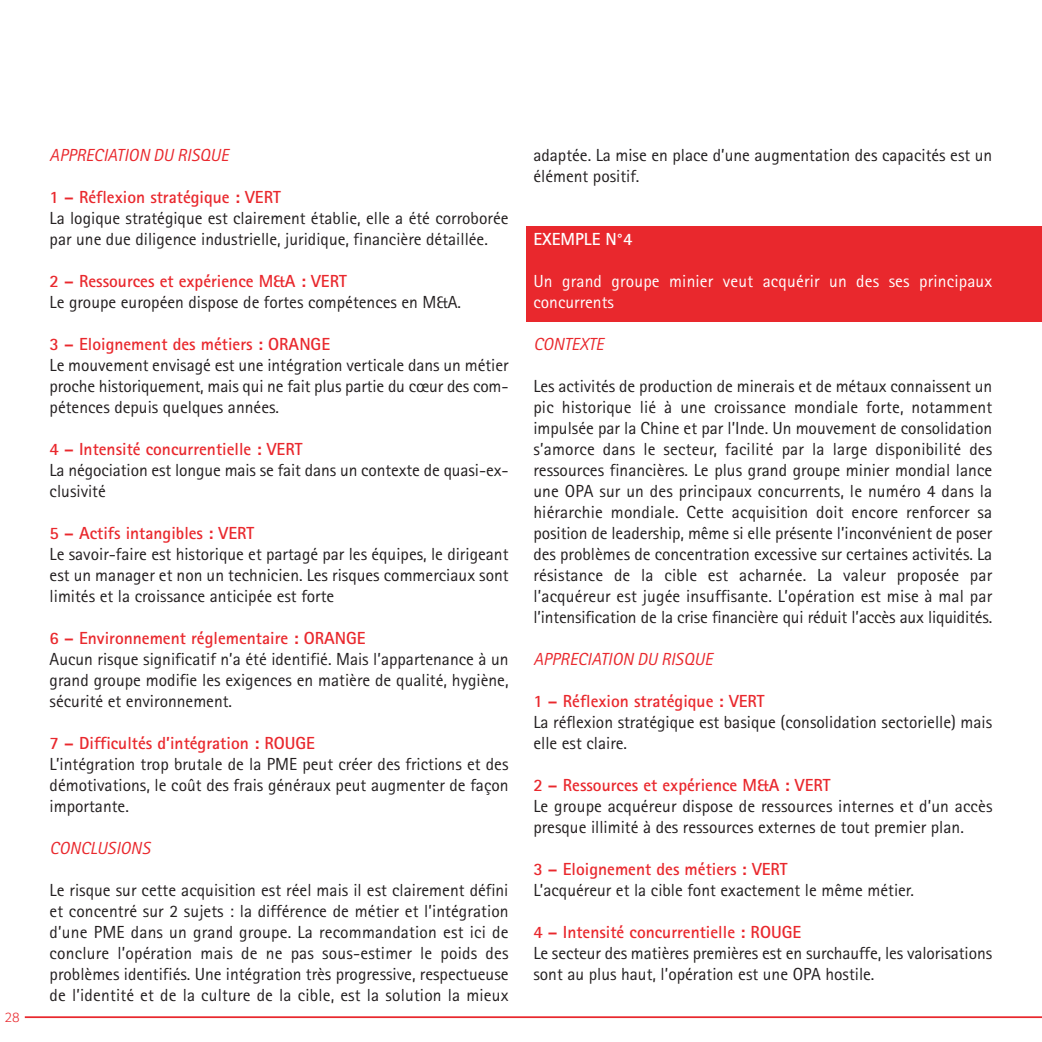
<style>
.page{position:relative;width:1042px;height:1042px;background:#fff}
.page>*{position:absolute;margin:0;border:0;box-sizing:border-box;transform-origin:0 0}
.t1{font:17.5px/21px "Rotis Sans Serif";color:#231f20}
.t2{font:700 17.5px "Rotis Sans Serif";color:#e9282d}
.t3{font:17.5px/21px "Rotis Sans Serif";letter-spacing:.01em;color:#fff}
.t4{font:italic 17.5px "Rotis Sans Serif";color:#e9282d}
.t5{font:700 17.5px "Rotis Sans Serif";color:#fff}
.t6{font:300 14px "Foco";color:#e9282d}
</style>
<div class="page">
<div style="left:526px;top:226px;width:516px;height:96px;background:#e9282d"></div>
<hr style="left:25px;top:1016px;width:1017px;height:2px;background:#e9282d">
<p class="t6" style="left:5px;top:1008px;width:17px">28</p>
<p class="t4" style="left:50px;top:149px;width:181px">APPRECIATION DU RISQUE</p>
<p class="t2" style="left:50px;top:191px;width:233px">1 – Réflexion stratégique : VERT</p>
<p class="t1" style="left:50px;top:209px;width:460px">La logique stratégique est clairement établie, elle a été corroborée par une due diligence industrielle, juridique, financière détaillée.</p>
<p class="t2" style="left:50px;top:275px;width:299px">2 – Ressources et expérience M&amp;A : VERT</p>
<p class="t1" style="left:50px;top:293px;width:413px">Le groupe européen dispose de fortes compétences en M&amp;A.</p>
<p class="t2" style="left:50px;top:338px;width:282px">3 – Eloignement des métiers : ORANGE</p>
<p class="t1" style="left:50px;top:356px;width:460px;text-align:justify">Le mouvement envisagé est une intégration verticale dans un métier proche historiquement, mais qui ne fait plus partie du cœur des com&shy;pétences depuis quelques années.</p>
<p class="t2" style="left:50px;top:443px;width:254px">4 – Intensité concurrentielle : VERT</p>
<p class="t1" style="left:50px;top:461px;width:460px">La négociation est longue mais se fait dans un contexte de quasi-ex&shy;clusivité</p>
<p class="t2" style="left:50px;top:527px;width:206px">5 – Actifs intangibles : VERT</p>
<p class="t1" style="left:50px;top:545px;width:460px;text-align:justify">Le savoir-faire est historique et partagé par les équipes, le dirigeant est un manager et non un technicien. Les risques commerciaux sont limités et la croissance anticipée est forte</p>
<p class="t2" style="left:50px;top:632px;width:317px">6 – Environnement réglementaire : ORANGE</p>
<p class="t1" style="left:50px;top:650px;width:460px;text-align:justify">Aucun risque significatif n’a été identifié. Mais l’appartenance à un grand groupe modifie les exigences en matière de qualité, hygiène, sécurité et environnement.</p>
<p class="t2" style="left:50px;top:737px;width:267px">7 – Difficultés d’intégration : ROUGE</p>
<p class="t1" style="left:50px;top:755px;width:460px;text-align:justify">L’intégration trop brutale de la PME peut créer des frictions et des démotivations, le coût des frais généraux peut augmenter de façon importante.</p>
<p class="t4" style="left:50px;top:842px;width:102px">CONCLUSIONS</p>
<p class="t1" style="left:50px;top:881px;width:460px;text-align:justify">Le risque sur cette acquisition est réel mais il est clairement défini et concentré sur 2 sujets : la différence de métier et l’intégration d’une PME dans un grand groupe. La recommandation est ici de conclure l’opération mais de ne pas sous-estimer le poids des problèmes identifiés. Une intégration très progressive, respectueuse de l’identité et de la culture de la cible, est la solution la mieux</p>
<p class="t1" style="left:533px;top:146px;width:460px">adaptée. La mise en place d’une augmentation des capacités est un élément positif.</p>
<p class="t5" style="left:533px;top:233px;width:101px">EXEMPLE N°4</p>
<p class="t3" style="left:533px;top:272px;width:460px">Un grand groupe minier veut acquérir un des ses principaux concurrents</p>
<p class="t4" style="left:533px;top:338px;width:72px">CONTEXTE</p>
<p class="t1" style="left:533px;top:377px;width:460px;text-align:justify">Les activités de production de minerais et de métaux connaissent un pic historique lié à une croissance mondiale forte, notamment impulsée par la Chine et par l’Inde. Un mouvement de consolidation s’amorce dans le secteur, facilité par la large disponibilité des ressources financières. Le plus grand groupe minier mondial lance une OPA sur un des principaux concurrents, le numéro 4 dans la hiérarchie mondiale. Cette acquisition doit encore renforcer sa position de leadership, même si elle présente l’inconvénient de poser des problèmes de concentration excessive sur certaines activités. La résistance de la cible est acharnée. La valeur proposée par l’acquéreur est jugée insuffisante. L’opération est mise à mal par l’intensification de la crise financière qui réduit l’accès aux liquidités.</p>
<p class="t4" style="left:533px;top:653px;width:181px">APPRECIATION DU RISQUE</p>
<p class="t2" style="left:533px;top:695px;width:233px">1 – Réflexion stratégique : VERT</p>
<p class="t1" style="left:533px;top:713px;width:460px">La réflexion stratégique est basique (consolidation sectorielle) mais elle est claire.</p>
<p class="t2" style="left:533px;top:779px;width:299px">2 – Ressources et expérience M&amp;A : VERT</p>
<p class="t1" style="left:533px;top:797px;width:460px">Le groupe acquéreur dispose de ressources internes et d’un accès presque illimité à des ressources externes de tout premier plan.</p>
<p class="t2" style="left:533px;top:863px;width:256px">3 – Eloignement des métiers : VERT</p>
<p class="t1" style="left:533px;top:881px;width:382px">L’acquéreur et la cible font exactement le même métier.</p>
<p class="t2" style="left:533px;top:926px;width:269px">4 – Intensité concurrentielle : ROUGE</p>
<p class="t1" style="left:533px;top:944px;width:460px">Le secteur des matières premières est en surchauffe, les valorisations sont au plus haut, l’opération est une OPA hostile.</p>
</div>
